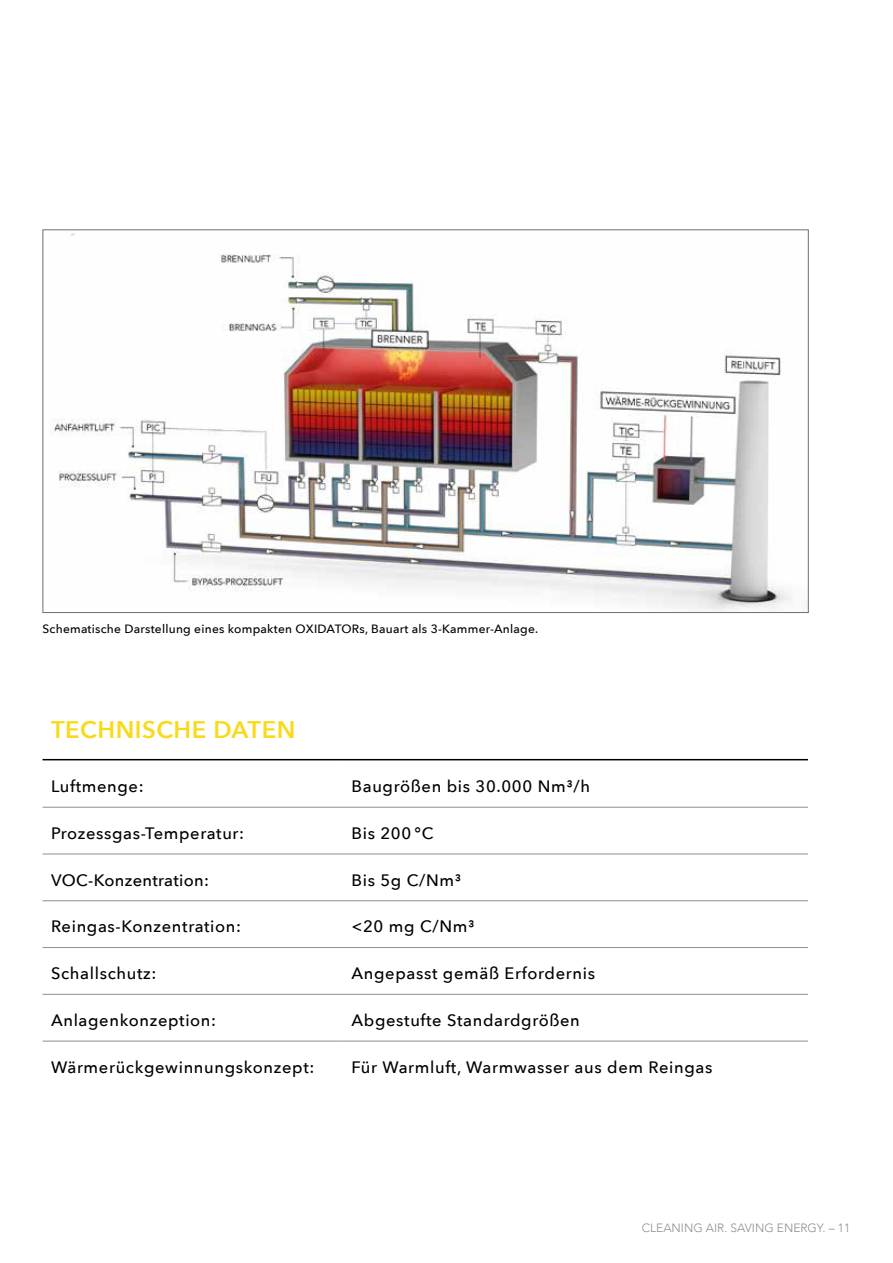
<style>
.page{position:relative;width:893px;height:1263px;background:#fff}
.page>*{position:absolute;margin:0;border:0;box-sizing:border-box;transform-origin:0 0}
.t1{font:600 24px "Avenir Next";letter-spacing:.02em;color:#f9da1b}
.t2{font:500 16.5px "Avenir Next";letter-spacing:.04em;color:#000}
.t3{font:500 16.5px "Avenir Next";letter-spacing:.02em;color:#000}
.t4{font:500 12px "Avenir Next";letter-spacing:.02em;color:#000}
.t5{font:300 12px "Avenir";color:#938c90}
</style>
<div class="page">
<img style="left:51px;top:233px;width:741px;height:378px">
<hr style="left:43px;top:759px;width:300px;height:1px;background:#000">
<hr style="left:343px;top:759px;width:465px;height:1px;background:#000">
<hr style="left:43px;top:807px;width:300px;height:1px;background:#938c90">
<hr style="left:343px;top:807px;width:465px;height:1px;background:#938c90">
<hr style="left:43px;top:854px;width:300px;height:1px;background:#938c90">
<hr style="left:343px;top:854px;width:465px;height:1px;background:#938c90">
<hr style="left:43px;top:900px;width:300px;height:1px;background:#938c90">
<hr style="left:343px;top:900px;width:465px;height:1px;background:#938c90">
<hr style="left:43px;top:947px;width:300px;height:1px;background:#938c90">
<hr style="left:343px;top:947px;width:465px;height:1px;background:#938c90">
<hr style="left:43px;top:994px;width:300px;height:1px;background:#938c90">
<hr style="left:343px;top:994px;width:465px;height:1px;background:#938c90">
<hr style="left:43px;top:1041px;width:300px;height:1px;background:#938c90">
<hr style="left:343px;top:1041px;width:465px;height:1px;background:#938c90">
<p class="t4" style="left:43px;top:619px;width:497px">Schematische Darstellung eines kompakten OXIDATORs, Bauart als 3-Kammer-Anlage.</p>
<h1 class="t1" style="left:51px;top:709px;width:246px">TECHNISCHE DATEN</h1>
<p class="t2" style="left:51px;top:772px;width:94px">Luftmenge:</p>
<p class="t2" style="left:351px;top:772px;width:240px">Baugrößen bis 30.000 Nm³/h</p>
<p class="t2" style="left:51px;top:819px;width:195px">Prozessgas-Temperatur:</p>
<p class="t2" style="left:351px;top:819px;width:84px">Bis 200 °C</p>
<p class="t3" style="left:51px;top:866px;width:159px">VOC-Konzentration:</p>
<p class="t2" style="left:351px;top:866px;width:111px">Bis 5g C/Nm³</p>
<p class="t2" style="left:51px;top:913px;width:192px">Reingas-Konzentration:</p>
<p class="t2" style="left:351px;top:913px;width:124px">&lt;20 mg C/Nm³</p>
<p class="t2" style="left:51px;top:959px;width:107px">Schallschutz:</p>
<p class="t2" style="left:351px;top:959px;width:245px">Angepasst gemäß Erfordernis</p>
<p class="t2" style="left:51px;top:1006px;width:167px">Anlagenkonzeption:</p>
<p class="t2" style="left:351px;top:1006px;width:230px">Abgestufte Standardgrößen</p>
<p class="t2" style="left:51px;top:1053px;width:265px">Wärmerückgewinnungskonzept:</p>
<p class="t2" style="left:351px;top:1053px;width:362px">Für Warmluft, Warmwasser aus dem Reingas</p>
<p class="t5" style="left:642px;top:1221px;width:210px">CLEANING AIR. SAVING ENERGY. – 11</p>
</div>
